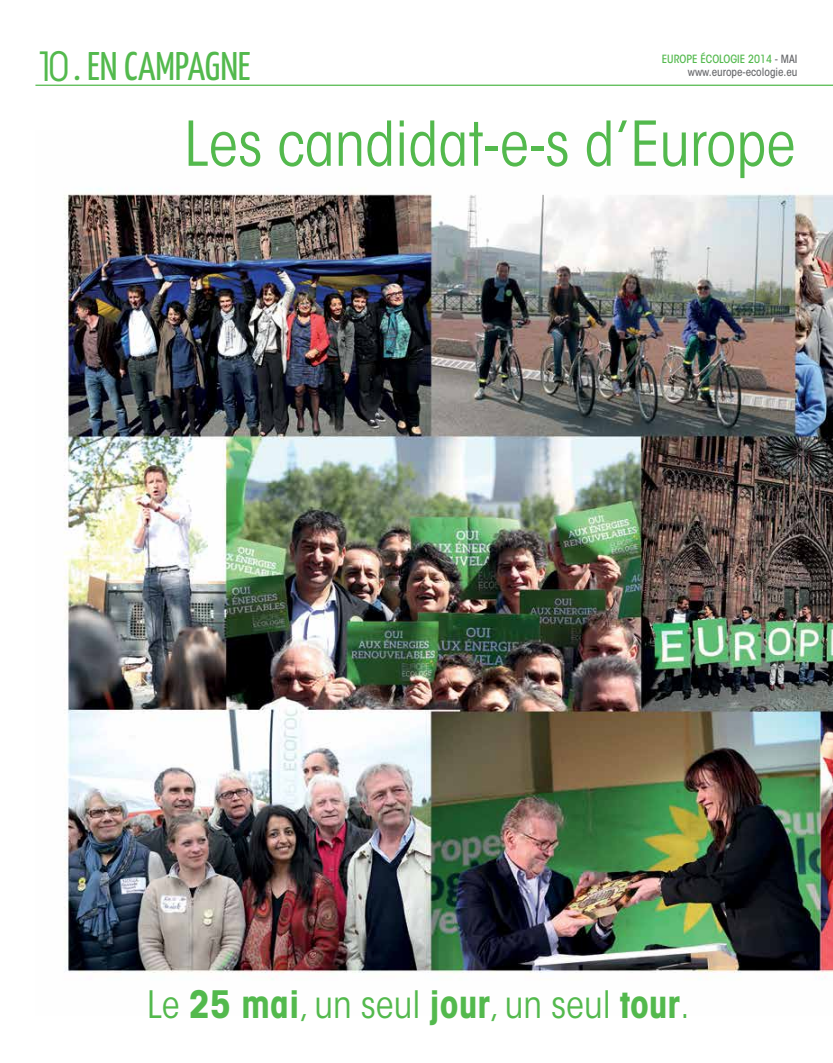
<style>
.page{position:relative;width:833px;height:1063px;background:#fff}
.page>*{position:absolute;margin:0;border:0;box-sizing:border-box;transform-origin:0 0}
.t1{font:condensed 61.25px "ITC Avant Garde Std";color:#53b94d}
.t2{font:40px "Yanone Kaffeesatz";color:#53b94d}
.t3{font:condensed 37.5px "ITC Avant Garde Std";color:#53b94d}
.t4{font:500 condensed 11.25px "ITC Avant Garde Std";color:#53b94d}
.t5{font:500 condensed 11.25px "ITC Avant Garde Std";color:#67686b}
.s1{font-family:"ITC Avant Garde Std";font-stretch:condensed}
.s2{color:#67686b}
.s3{font-weight:700}
</style>
<div class="page">
<hr style="left:35px;top:85px;width:798px;height:1px;background:#53b94d">
<img style="left:64px;top:188px;width:769px;height:792px">
<p class="t2" style="left:35px;top:42px;width:216px"><span class="s1">10</span>. EN CAMPAGNE</p>
<p class="t4" style="left:662px;top:52px;width:137px">EUROPE éCOLOGIE 2014 <span class="s2">- MAI</span></p>
<p class="t5" style="left:688px;top:65px;width:111px">www.europe-ecologie.eu</p>
<h1 class="t1" style="left:184px;top:107px;width:613px">Les candidat-e-s d’Europe</h1>
<p class="t3" style="left:147px;top:982px;width:544px">Le <span class="s3">25 mai</span>, un seul <span class="s3">jour</span>, un seul <span class="s3">tour</span>.</p>
</div>
